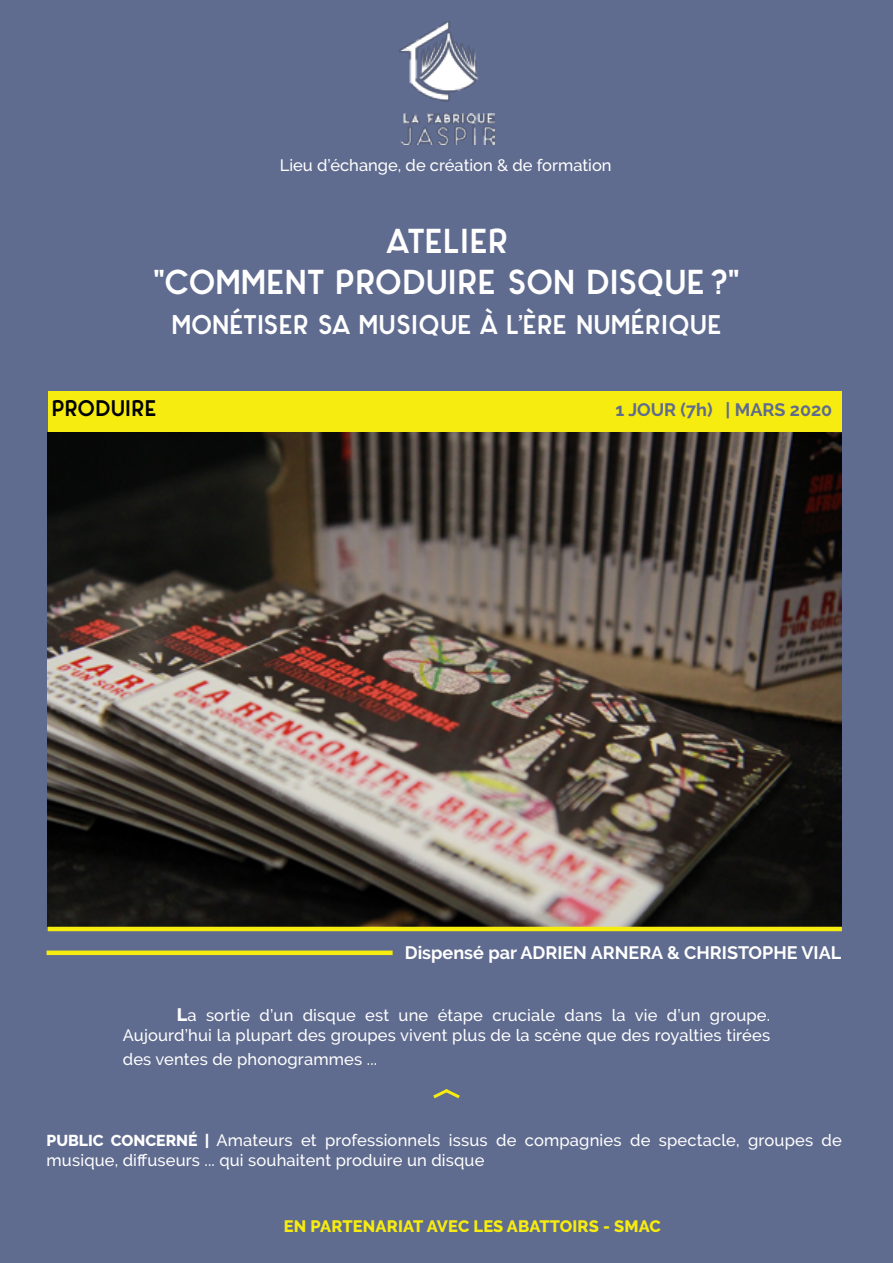
<style>
.page{position:relative;width:893px;height:1263px;background:#5f6b8f}
.page>*{position:absolute;margin:0;border:0;box-sizing:border-box;transform-origin:0 0}
.t1{font:700 34.5px/40.5px "Panama";color:#fff;text-align:center}
.t2{font:700 27px "Panama";color:#fff}
.t3{font:700 22.5px "Panama";color:#000}
.t4{font:700 18px "Raleway";color:#fff}
.t5{font:700 18px "Raleway";color:#5f6b8f}
.t6{font:500 16.5px/19.8px "Raleway";letter-spacing:.01em;color:#fff;text-align:right}
.t7{font:800 16.5px "Raleway";letter-spacing:.01em;color:#f7ec0f}
.s1{font-weight:800;font-size:18px}
.s2{font-weight:800;font-size:15.75px}
</style>
<div class="page">
<div style="left:48px;top:391px;width:793px;height:41px;background:#f7ec0f"></div>
<img style="left:48px;top:432px;width:794px;height:495px">
<img style="left:400px;top:22px;width:95px;height:122px">
<hr style="left:48px;top:927px;width:794px;height:4px;background:#f7ec0f">
<svg style="left:433px;top:1089px;width:27px;height:10px"></svg>
<div style="left:47px;top:950px;width:346px;height:5px;background:#f7ec0f"></div>
<p class="t6" style="left:280px;top:156px;width:333px">Lieu d’échange, de création &amp; de formation</p>
<h1 class="t1" style="left:153px;top:220px;width:588px">ATELIER<br>"COMMENT PRODUIRE SON DISQUE ?"</h1>
<h2 class="t2" style="left:171px;top:308px;width:552px">MONÉTISER SA MUSIQUE À L’ÈRE NUMÉRIQUE</h2>
<h3 class="t3" style="left:52px;top:394px;width:106px">PRODUIRE</h3>
<p class="t5" style="left:616px;top:400px;width:218px">1 JOUR (7H) | MARS 2020</p>
<p class="t4" style="left:405px;top:943px;width:438px">DISPENSÉ PAR ADRIEN ARNERA &amp; CHRISTOPHE VIAL</p>
<p class="t6" style="left:123px;top:1005px;width:649px"><span class="s1">L</span>a sortie d’un disque est une étape cruciale dans la vie d’un groupe.<br>Aujourd’hui la plupart des groupes vivent plus de la scène que des royalties tirées</p>
<p class="t6" style="left:123px;top:1049px;width:256px">des ventes de phonogrammes ...</p>
<p class="t6" style="left:47px;top:1130px;width:797px;text-align:left"><span class="s2">PUBLIC CONCERNÉ |</span> Amateurs et professionnels issus de compagnies de spectacle, groupes de musique, diffuseurs ... qui souhaitent produire un disque</p>
<p class="t7" style="left:284px;top:1216px;width:379px">EN PARTENARIAT AVEC LES ABATTOIRS - SMAC</p>
</div>
